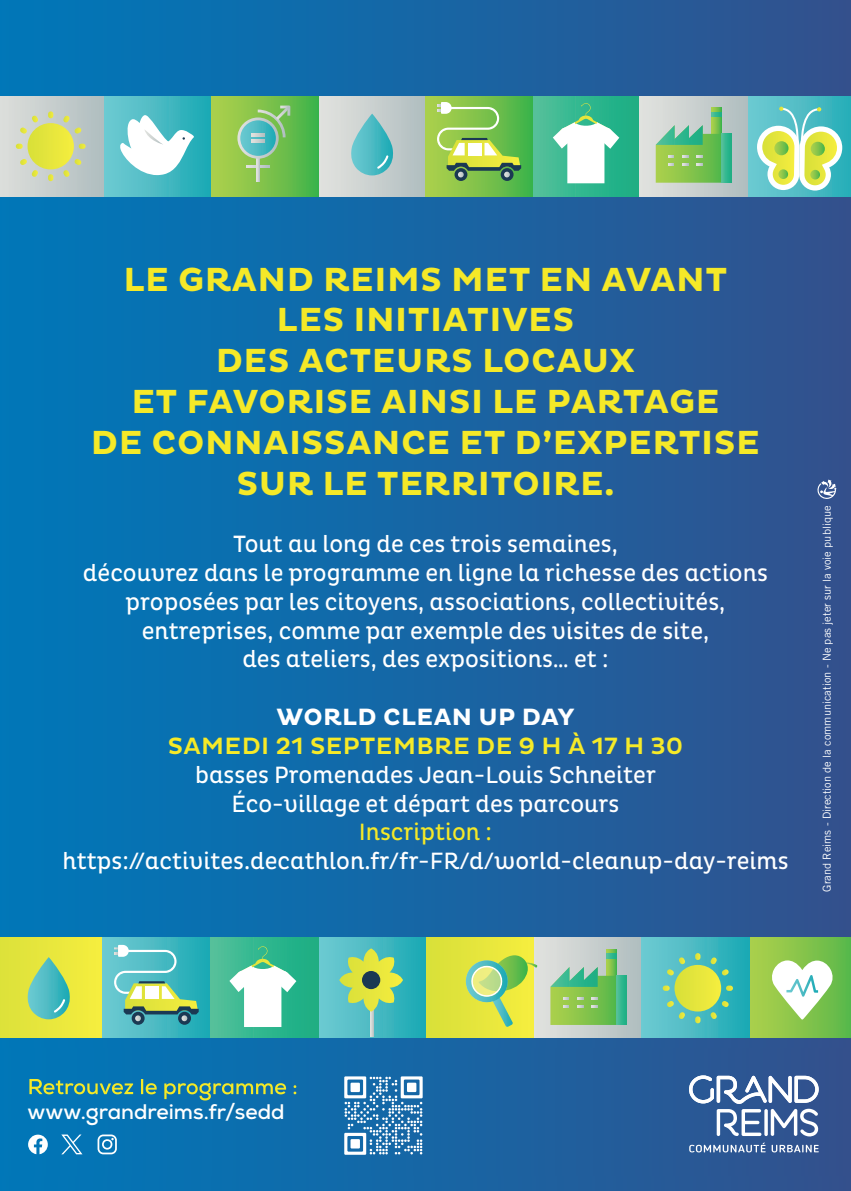
<style>
.page{position:relative;width:851px;height:1191px;background:#fff}
.page>*{position:absolute;margin:0;border:0;box-sizing:border-box;transform-origin:0 0}
.t1{font:500 42px "Pluto";color:#fff}
.t2{font:700 34px/40.8px "Pluto";letter-spacing:.015em;color:#f5e928;text-align:center}
.t3{font:500 29.4px/32.4px "Pluto";color:#fff;text-align:center}
.t4{font:24px/28.8px "Pluto Cond";color:#fff;text-align:center}
.t5{font:500 24px "Pluto";letter-spacing:.015em;color:#f6ea28}
.t6{font:700 24px "Pluto";letter-spacing:.015em;color:#fff}
.t7{font:700 21.2px "Nexa";color:#fff}
.t8{font:11px "Trade Gothic";color:#fff}
.s1{color:#f5e928}
</style>
<div class="page">
<div style="left:0;top:0;width:850px;height:1191px;background:linear-gradient(to right,#0079ba,#32528e)"></div>
<svg style="left:816px;top:479px;width:20px;height:20px"></svg>
<div style="left:0;top:1048px;width:850px;height:127px;background:linear-gradient(to right,#0079ba,#33528e)"></div>
<svg style="left:689px;top:1075px;width:129px;height:61px"></svg>
<svg style="left:689px;top:1142px;width:76px;height:10px"></svg>
<svg style="left:771px;top:1144px;width:47px;height:8px"></svg>
<svg style="left:97px;top:1134px;width:20px;height:20px"></svg>
<svg style="left:28px;top:1134px;width:20px;height:20px"></svg>
<svg style="left:61px;top:1134px;width:21px;height:20px"></svg>
<svg style="left:344px;top:1076px;width:78px;height:78px"></svg>
<svg style="left:29px;top:1079px;width:267px;height:21px;background:#3e8c91"></svg>
<div style="left:0;top:96px;width:105px;height:100px;background:linear-gradient(to right,#dddeda,#b0bebf)"></div>
<div style="left:532px;top:96px;width:107px;height:100px;background:linear-gradient(to right,#51c19b,#16ad83)"></div>
<div style="left:747px;top:96px;width:103px;height:100px;background:linear-gradient(to right,#72cbd2,#2caeb8)"></div>
<div style="left:318px;top:96px;width:107px;height:100px;background:linear-gradient(to right,#e3e3e0,#b1bec0)"></div>
<div style="left:104px;top:96px;width:107px;height:100px;background:linear-gradient(to right,#73cbd2,#1ca9b4)"></div>
<div style="left:211px;top:96px;width:107px;height:100px;background:linear-gradient(to right,#b4d14d,#45b34b)"></div>
<div style="left:425px;top:96px;width:107px;height:100px;background:linear-gradient(to right,#b4d14c,#44b34a)"></div>
<div style="left:639px;top:96px;width:108px;height:100px;background:linear-gradient(to right,#e6e4e1,#aabdbc)"></div>
<svg style="left:552px;top:103px;width:67px;height:80px"></svg>
<div style="left:28px;top:123px;width:46px;height:46px;background:linear-gradient(to right,#d8df38,#f4ed40);border-radius:23px"></div>
<svg style="left:48px;top:174px;width:5px;height:7px"></svg>
<svg style="left:48px;top:111px;width:5px;height:7px"></svg>
<svg style="left:63px;top:159px;width:19px;height:18px"></svg>
<svg style="left:20px;top:116px;width:18px;height:18px"></svg>
<svg style="left:79px;top:144px;width:7px;height:5px"></svg>
<svg style="left:16px;top:144px;width:7px;height:5px"></svg>
<svg style="left:63px;top:116px;width:19px;height:18px"></svg>
<svg style="left:20px;top:159px;width:18px;height:18px"></svg>
<svg style="left:350px;top:114px;width:44px;height:61px;background:#78c3c8"></svg>
<svg style="left:119px;top:115px;width:75px;height:60px"></svg>
<svg style="left:246px;top:165px;width:24px;height:3px"></svg>
<svg style="left:256px;top:159px;width:3px;height:22px"></svg>
<svg style="left:237px;top:105px;width:53px;height:54px;background:#7ec28e"></svg>
<svg style="left:454px;top:168px;width:13px;height:13px"></svg>
<svg style="left:500px;top:168px;width:13px;height:13px"></svg>
<svg style="left:437px;top:102px;width:84px;height:75px;background:#95c362"></svg>
<svg style="left:711px;top:108px;width:10px;height:17px"></svg>
<svg style="left:711px;top:112px;width:10px;height:5px"></svg>
<svg style="left:655px;top:125px;width:76px;height:58px;background:#83c46c"></svg>
<svg style="left:721px;top:134px;width:10px;height:49px"></svg>
<svg style="left:756px;top:107px;width:86px;height:84px"></svg>
<svg style="left:810px;top:142px;width:14px;height:14px"></svg>
<div style="left:748px;top:937px;width:102px;height:100px;background:linear-gradient(to right,#b0d14b,#5eb94b)"></div>
<svg style="left:771px;top:960px;width:62px;height:59px"></svg>
<div style="left:0;top:937px;width:103px;height:100px;background:#eae83d"></div>
<svg style="left:27px;top:957px;width:43px;height:62px"></svg>
<div style="left:102px;top:937px;width:108px;height:100px;background:linear-gradient(to right,#73cbd2,#1da9b4)"></div>
<svg style="left:132px;top:1011px;width:13px;height:13px"></svg>
<div style="left:178px;top:1011px;width:13px;height:13px;background:#1b3953;border-radius:50%"></div>
<svg style="left:114px;top:945px;width:85px;height:76px;background:#73bead"></svg>
<div style="left:318px;top:937px;width:108px;height:100px;background:linear-gradient(to right,#73cbd2,#1da9b4)"></div>
<div style="left:210px;top:937px;width:108px;height:100px;background:linear-gradient(to right,#51c19b,#17ad83)"></div>
<div style="left:534px;top:937px;width:107px;height:100px;background:linear-gradient(to right,#e6e3e1,#a9bdbb)"></div>
<div style="left:426px;top:937px;width:108px;height:100px;background:linear-gradient(to right,#d7df39,#f5ed3f)"></div>
<div style="left:641px;top:937px;width:108px;height:100px;background:linear-gradient(to right,#74cbd2,#1eaab4)"></div>
<svg style="left:463px;top:955px;width:74px;height:71px;background:#bedb68"></svg>
<svg style="left:229px;top:946px;width:67px;height:81px"></svg>
<svg style="left:606px;top:949px;width:10px;height:18px"></svg>
<svg style="left:606px;top:954px;width:10px;height:4px"></svg>
<svg style="left:550px;top:967px;width:76px;height:58px;background:#82c46b"></svg>
<svg style="left:616px;top:975px;width:10px;height:50px"></svg>
<div style="left:674px;top:965px;width:47px;height:46px;background:linear-gradient(to right,#d5df3c,#f6ee3e);border-radius:23px"></div>
<svg style="left:695px;top:1016px;width:5px;height:7px"></svg>
<svg style="left:695px;top:953px;width:5px;height:7px"></svg>
<svg style="left:710px;top:1001px;width:18px;height:18px"></svg>
<svg style="left:666px;top:957px;width:19px;height:18px"></svg>
<svg style="left:725px;top:985px;width:7px;height:5px"></svg>
<svg style="left:662px;top:985px;width:7px;height:5px"></svg>
<svg style="left:710px;top:957px;width:18px;height:18px"></svg>
<svg style="left:666px;top:1001px;width:19px;height:18px"></svg>
<svg style="left:370px;top:1011px;width:3px;height:25px"></svg>
<svg style="left:339px;top:948px;width:64px;height:63px;background:#9dd17a"></svg>
<div style="left:362px;top:971px;width:18px;height:18px;background:#1b3953;border-radius:50%"></div>
<p class="t2" style="left:91px;top:260px;width:670px">LE GRAND REIMS MET EN AVANT<br>LES INITIATIVES<br>DES ACTEURS LOCAUX<br>ET FAVORISE AINSI LE PARTAGE<br>DE CONNAISSANCE ET D’EXPERTISE<br>SUR LE TERRITOIRE.</p>
<p class="t4" style="left:83px;top:530px;width:686px">Tout au long de ces trois semaines,<br>découvrez dans le programme en ligne la richesse des actions proposées par les citoyens, associations, collectivités, entreprises, comme par exemple des visites de site,<br>des ateliers, des expositions… et :</p>
<p class="t6" style="left:276px;top:703px;width:299px">WORLD CLEAN UP DAY</p>
<p class="t5" style="left:168px;top:732px;width:517px">SAMEDI 21 SEPTEMBRE DE 9 H À 17 H 30</p>
<p class="t4" style="left:195px;top:760px;width:462px">basses Promenades Jean-Louis Schneiter</p>
<p class="t4" style="left:231px;top:789px;width:389px">Éco-village et départ des parcours</p>
<p class="t4" style="left:62px;top:818px;width:727px"><span class="s1">Inscription : </span>https://activites.decathlon.fr/fr-FR/d/world-cleanup-day-reims</p>
<p class="t3" style="left:226px;top:536px;width:292px">DU 16 SEPTEMBRE<br>AU 8 OCTOBRE</p>
<p class="t1" style="left:224px;top:838px;width:511px">WORLD CLEAN UP DAY</p>
<p class="t8" style="left:820px;top:891px;width:388px;rotate:-90deg">Grand Reims - Direction de la communication - Ne pas jeter sur la voie publique</p>
<p class="t7" style="left:28px;top:1098px;width:258px">www.grandreims.fr/sedd</p>
</div>
